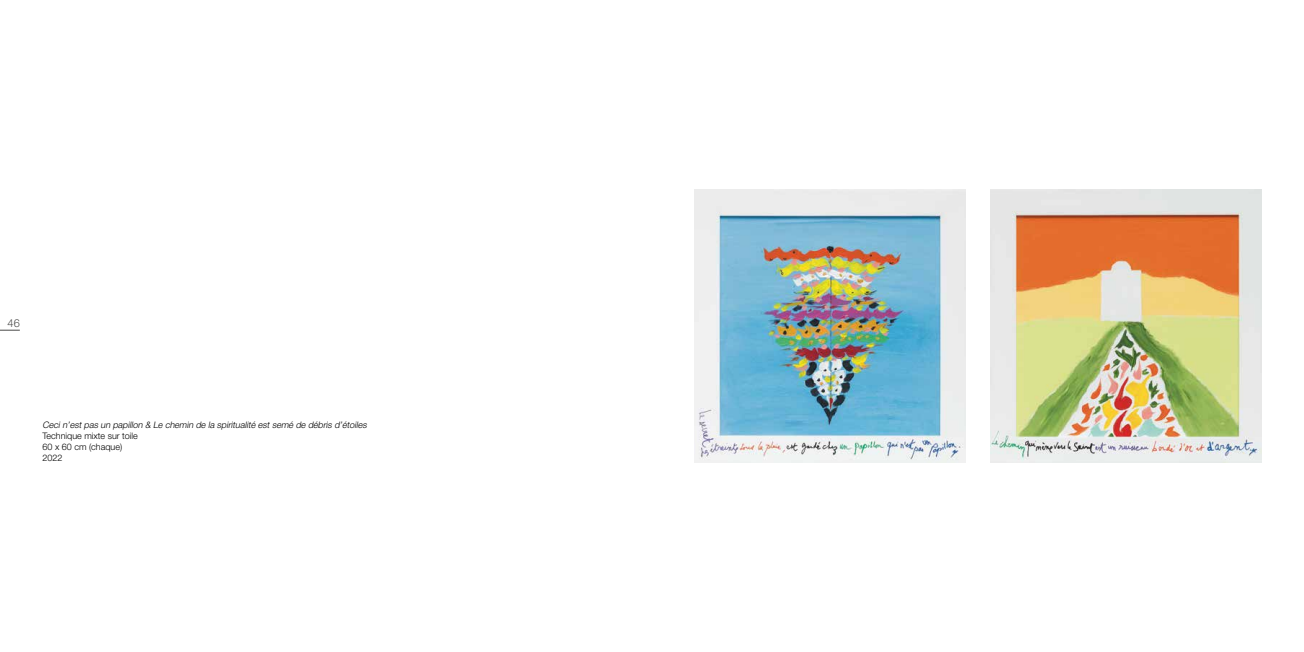
<style>
.page{position:relative;width:1304px;height:652px;background:#fff}
.page>*{position:absolute;margin:0;border:0;box-sizing:border-box;transform-origin:0 0}
.t1{font:300 11px "Helvetica Neue LT Std";color:#4a4a49}
.t2{font:italic 300 9px "Helvetica Neue LT Std";color:#000}
.t3{font:300 9px/11px "Helvetica Neue LT Std";color:#000}
</style>
<div class="page">
<svg style="left:0;top:330px;width:20px;height:1px"></svg>
<img style="left:694px;top:190px;width:272px;height:272px">
<img style="left:990px;top:189px;width:271px;height:274px">
<p class="t1" style="left:8px;top:316px;width:14px">46</p>
<p class="t2" style="left:43px;top:419px;width:328px">Ceci n’est pas un papillon &amp; Le chemin de la spiritualité est semé de débris d’étoiles</p>
<p class="t3" style="left:43px;top:430px;width:97px">Technique mixte sur toile<br>60 x 60 cm (chaque)<br>2022</p>
</div>
